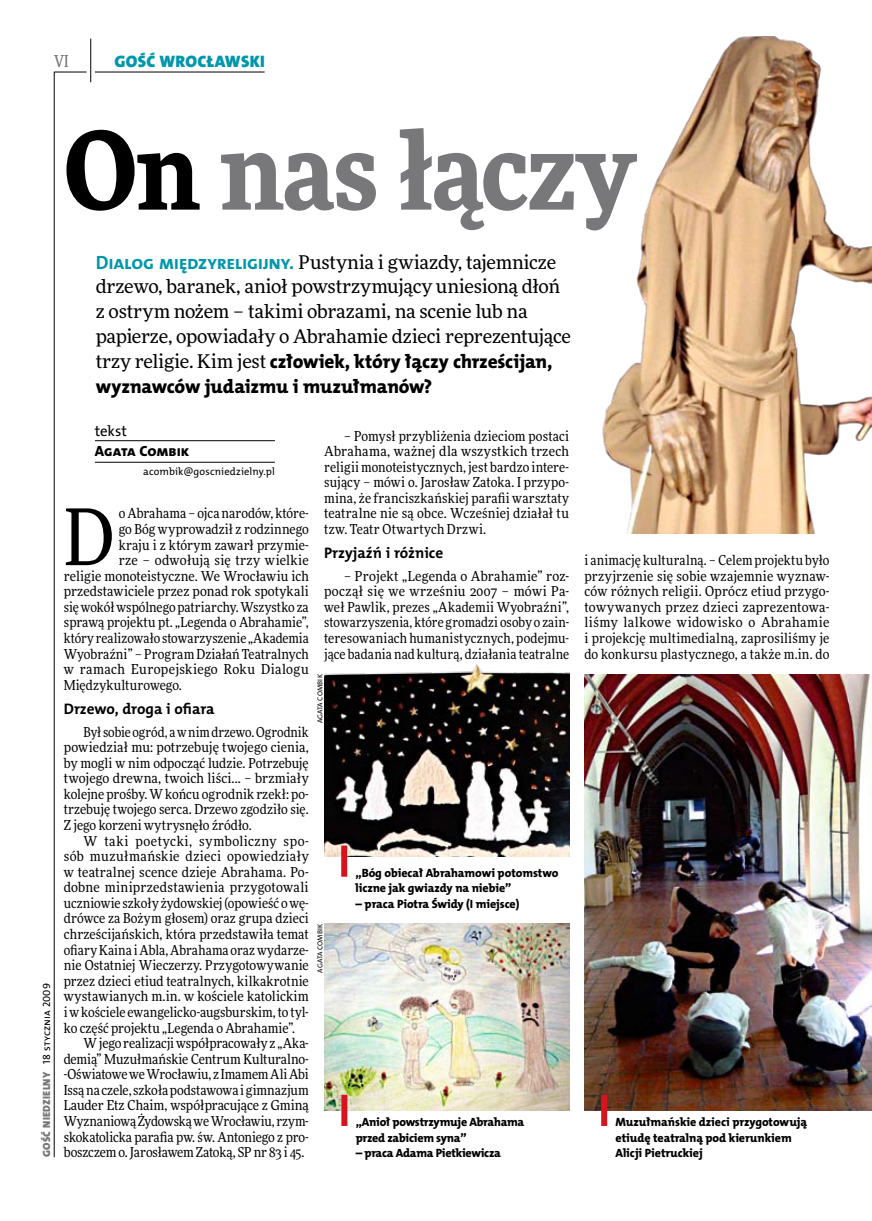
<style>
.page{position:relative;width:872px;height:1221px;background:#fff}
.page>*{position:absolute;margin:0;border:0;box-sizing:border-box;transform-origin:0 0}
.t1{font:900 108px "Freeday Narrow";letter-spacing:-.015em;color:#787779}
.t2{font:78.15px "Freeday Narrow News";color:#000}
.t3{font:19.35px/24.9px "The Mix HP8 Ex Bld";letter-spacing:-.005em;color:#000}
.t4{font:18.9px/24.9px "Freeday News";letter-spacing:-.015em;color:#000}
.t5{font:16.65px "The Mix HP9 Blk";letter-spacing:.02em;color:#0097aa}
.t6{font:500 16.5px "Freeday Narrow";color:#787779;scale:.9 1}
.t7{font:15.3px "The Mix HP7 Bld";color:#000}
.t8{font:14.85px "The Mix HP8 Ex Bld";letter-spacing:-.005em;color:#000}
.t9{font:14.85px "The Mix HP5 Plain";color:#000}
.t10{font:13.8px/15.6px "Freeday Narrow News";letter-spacing:.005em;color:#000;text-align:justify}
.t11{font:13.8px "Freeday Narrow News";letter-spacing:-.015em;color:#000}
.t12{font:13.8px "Freeday Narrow News";letter-spacing:.03em;color:#000}
.t13{font:13.8px "Freeday Narrow News";letter-spacing:.025em;color:#000}
.t14{font:13.8px "Freeday Narrow News";letter-spacing:.04em;color:#000}
.t15{font:12px/15.6px "The Mix HP8 Ex Bld";letter-spacing:.005em;color:#000}
.t16{font:10.5px "The Mix HP9 Blk";letter-spacing:.025em;color:#787779}
.t17{font:10.5px "The Mix HP5 Plain";letter-spacing:.015em;color:#000}
.t18{font:7.2px "The Mix HP5 Plain";letter-spacing:.01em;color:#000}
.s1{color:#000}
.s2{font-family:"The Mix HP5 Plain";color:#000}
.s3{font-family:"The Mix HP7 Bld";font-size:19.35px;color:#0097aa}
.s4{font-family:"Freeday News";font-size:18.9px}
</style>
<div class="page">
<hr style="left:54px;top:72px;width:1px;height:1085px;background:#000">
<hr style="left:90px;top:39px;width:1px;height:43px;background:#000">
<hr style="left:54px;top:72px;width:33px;height:1px;background:#000">
<hr style="left:95px;top:72px;width:170px;height:1px;background:#000">
<hr style="left:95px;top:440px;width:180px;height:1px;background:#000">
<hr style="left:95px;top:462px;width:180px;height:1px;background:#000">
<img style="left:602px;top:36px;width:270px;height:498px">
<img style="left:584px;top:674px;width:288px;height:436px">
<div style="left:601px;top:1094px;width:6px;height:31px;background:#d4151f"></div>
<img style="left:324px;top:923px;width:245px;height:187px">
<img style="left:324px;top:664px;width:245px;height:192px">
<div style="left:341px;top:845px;width:6px;height:31px;background:#d4151f"></div>
<div style="left:341px;top:1094px;width:6px;height:31px;background:#d4151f"></div>
<p class="t6" style="left:54px;top:50px;width:17px">VI</p>
<p class="t5" style="left:114px;top:50px;width:152px">GOŚĆ WROCŁAWSKI</p>
<h1 class="t1" style="left:64px;top:100px;width:573px"><span class="s1">On</span> nas łączy</h1>
<p class="t16" style="left:40px;top:1156px;width:175px;rotate:-90deg">GOŚĆ NIEDZIELNY <span class="s2">18 stycznia 2009</span></p>
<h3 class="t4" style="left:96px;top:249px;width:477px"><span class="s3">Dialog międzyreligijny.</span> Pustynia i gwiazdy, tajemnicze drzewo, baranek, anioł powstrzymujący uniesioną dłoń z ostrym nożem – takimi obrazami, na scenie lub na papierze, opowiadały o Abrahamie dzieci reprezentujące</h3>
<h3 class="t3" style="left:96px;top:349px;width:458px"><span class="s4">trzy religie. Kim jest</span> człowiek, który łączy chrześcijan, wyznawców judaizmu i muzułmanów?</h3>
<p class="t9" style="left:95px;top:421px;width:33px">tekst</p>
<p class="t8" style="left:95px;top:441px;width:96px">Agata Combik</p>
<p class="t17" style="left:143px;top:465px;width:133px">acombik@goscniedzielny.pl</p>
<h2 class="t2" style="left:64px;top:489px;width:52px">D</h2>
<p class="t10" style="left:119px;top:505px;width:191px">o Abrahama – ojca narodów, które-</p>
<p class="t10" style="left:119px;top:521px;width:191px">go Bóg wyprowadził z rodzinnego</p>
<p class="t10" style="left:119px;top:536px;width:191px">kraju i z którym zawarł przymie-</p>
<p class="t10" style="left:119px;top:552px;width:191px">rze – odwołują się trzy wielkie</p>
<p class="t10" style="left:64px;top:568px;width:246px">religie monoteistyczne. We Wrocławiu ich</p>
<p class="t10" style="left:64px;top:583px;width:246px">przedstawiciele przez ponad rok spotykali</p>
<p class="t10" style="left:64px;top:599px;width:246px">się wokół wspólnego patriarchy. Wszystko za</p>
<p class="t10" style="left:64px;top:614px;width:246px">sprawą projektu pt. „Legenda o Abrahamie”,</p>
<p class="t10" style="left:64px;top:630px;width:246px">który realizowało stowarzyszenie „Akademia</p>
<p class="t10" style="left:64px;top:645px;width:246px">Wyobraźni” – Program Działań Teatralnych</p>
<p class="t13" style="left:64px;top:660px;width:246px">w ramach Europejskiego Roku Dialogu</p>
<p class="t10" style="left:64px;top:677px;width:119px">Międzykulturowego.</p>
<p class="t7" style="left:64px;top:698px;width:152px">Drzewo, droga i ofiara</p>
<p class="t10" style="left:64px;top:723px;width:246px;text-indent:20px">Był sobie ogród, awnim drzewo. Ogrodnik powiedział mu: potrzebuję twojego cienia, by mogli w nim odpocząć ludzie. Potrzebuję twojego drewna, twoich liści... – brzmiały kolejne prośby. Wkońcu ogrodnik rzekł: po&shy;trzebuję twojego serca. Drzewo zgodziło się.<br>Z jego korzeni wytrysnęło źródło.</p>
<p class="t14" style="left:83px;top:832px;width:227px">W taki poetycki, symboliczny spo-</p>
<p class="t12" style="left:64px;top:847px;width:246px">sób muzułmańskie dzieci opowiedziały</p>
<p class="t10" style="left:64px;top:863px;width:246px">w teatralnej scence dzieje Abrahama. Po-</p>
<p class="t10" style="left:64px;top:879px;width:246px">dobne miniprzedstawienia przygotowali</p>
<p class="t10" style="left:64px;top:895px;width:246px">uczniowie szkoły żydowskiej (opowieść o wę-</p>
<p class="t10" style="left:64px;top:910px;width:246px">drówce za Bożym głosem) oraz grupa dzieci</p>
<p class="t10" style="left:64px;top:926px;width:246px">chrześcijańskich, która przedstawiła temat</p>
<p class="t10" style="left:64px;top:941px;width:246px">ofiary Kaina iAbla, Abrahama oraz wydarze-</p>
<p class="t10" style="left:64px;top:957px;width:246px">nie Ostatniej Wieczerzy. Przygotowywanie</p>
<p class="t10" style="left:64px;top:972px;width:246px">przez dzieci etiud teatralnych, kilkakrotnie</p>
<p class="t10" style="left:64px;top:988px;width:246px">wystawianych m.in. w kościele katolickim</p>
<p class="t10" style="left:64px;top:1004px;width:246px">iwkościele ewangelicko-augsburskim, to tyl-</p>
<p class="t10" style="left:64px;top:1019px;width:233px">ko część projektu „Legenda o Abrahamie”.</p>
<p class="t10" style="left:83px;top:1035px;width:227px">Wjego realizacji współpracowały z „Aka-</p>
<p class="t10" style="left:64px;top:1050px;width:246px">demią” Muzułmańskie Centrum Kulturalno-</p>
<p class="t10" style="left:64px;top:1066px;width:246px">-Oświatowe we Wrocławiu, z Imamem Ali Abi</p>
<p class="t10" style="left:64px;top:1081px;width:246px">Issą na czele, szkoła podstawowa i gimnazjum</p>
<p class="t10" style="left:64px;top:1097px;width:246px">Lauder Etz Chaim, współpracujące z Gminą</p>
<p class="t10" style="left:64px;top:1112px;width:246px">Wyznaniową Żydowską we Wrocławiu, rzym-</p>
<p class="t11" style="left:64px;top:1128px;width:246px">skokatolicka parafia pw. św. Antoniego z pro-</p>
<p class="t11" style="left:64px;top:1143px;width:242px">boszczem o. Jarosławem Zatoką, SP nr 83 i 45.</p>
<p class="t10" style="left:324px;top:427px;width:246px;text-indent:20px">– Pomysł przybliżenia dzieciom postaci Abrahama, ważnej dla wszystkich trzech religii monoteistycznych, jest bardzo intere&shy;sujący – mówi o. Jarosław Zatoka. I przypo&shy;mina, że franciszkańskiej parafii warsztaty teatralne nie są obce. Wcześniej działał tu tzw. Teatr Otwartych Drzwi.</p>
<p class="t7" style="left:324px;top:543px;width:121px">Przyjaźń i różnice</p>
<p class="t10" style="left:324px;top:568px;width:246px;text-indent:20px">– Projekt „Legenda o Abrahamie” roz&shy;począł się we wrześniu 2007 – mówi Pa&shy;weł Pawlik, prezes „Akademii Wyobraźni”, stowarzyszenia, które gromadzi osoby o zain&shy;teresowaniach humanistycznych, podejmu&shy;jące badania nad kulturą, działania teatralne</p>
<p class="t18" style="left:315px;top:723px;width:51px;rotate:-90deg">Agata Combik</p>
<p class="t18" style="left:315px;top:972px;width:51px;rotate:-90deg">Agata Combik</p>
<p class="t15" style="left:355px;top:864px;width:204px">„Bóg obiecał Abrahamowi potomstwo liczne jak gwiazdy na niebie”</p>
<p class="t15" style="left:355px;top:896px;width:165px">– praca Piotra Świdy (I miejsce)</p>
<p class="t15" style="left:356px;top:1114px;width:170px">„Anioł powstrzymuje Abrahama przed zabiciem syna”</p>
<p class="t15" style="left:356px;top:1145px;width:147px">– praca Adama Pietkiewicza</p>
<p class="t10" style="left:584px;top:552px;width:246px">i animację kulturalną. – Celem projektu było przyjrzenie się sobie wzajemnie wyznaw&shy;ców różnych religii. Oprócz etiud przygo&shy;towywanych przez dzieci zaprezentowa&shy;liśmy lalkowe widowisko o Abrahamie i projekcję multimedialną, zaprosiliśmy je do konkursu plastycznego, a także m.in. do</p>
<p class="t15" style="left:615px;top:1114px;width:193px">Muzułmańskie dzieci przygotowują etiudę teatralną pod kierunkiem<br>Alicji Pietruckiej</p>
</div>
